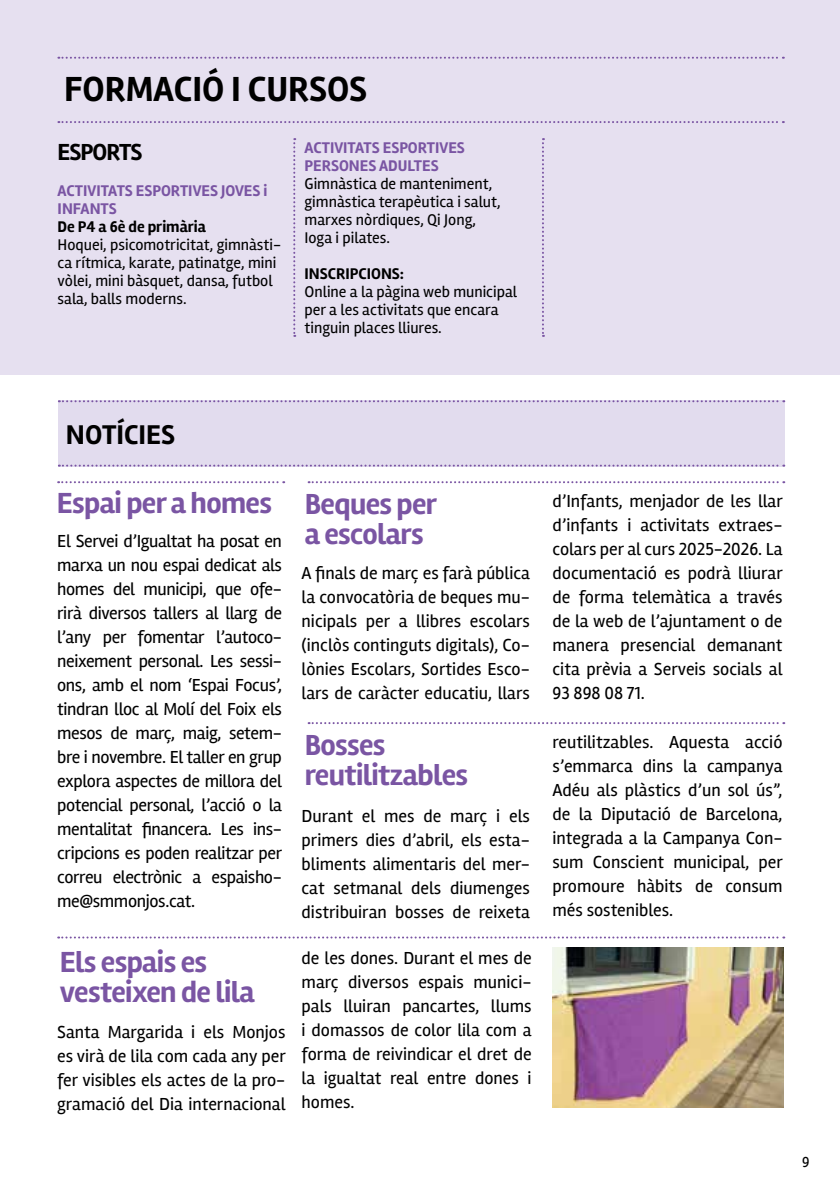
<style>
.page{position:relative;width:840px;height:1191px;background:#fff}
.page>*{position:absolute;margin:0;border:0;box-sizing:border-box;transform-origin:0 0}
.t1{font:700 36px "Rambla";color:#000}
.t2{font:700 30px/30px "Rambla";letter-spacing:-.02em;color:#7a55a3}
.t3{font:700 28px "Rambla";color:#000}
.t4{font:700 24px "Rambla";letter-spacing:-.04em;color:#000}
.t5{font:18px/24px "Rambla";color:#000;text-align:justify}
.t6{font:16px/18px "Rambla";color:#000}
.t7{font:700 16px/18px "Rambla";color:#7a55a3}
.t8{font:700 16px "Rambla";color:#000}
.t9{font:15px "Rambla";color:#000}
</style>
<div class="page">
<div style="left:0;top:0;width:839px;height:374px;background:#e6e0f0"></div>
<svg style="left:58px;top:57px;width:725px;height:2px"></svg>
<svg style="left:58px;top:121px;width:725px;height:2px"></svg>
<svg style="left:542px;top:138px;width:1px;height:199px"></svg>
<svg style="left:293px;top:138px;width:2px;height:199px"></svg>
<div style="left:58px;top:400px;width:725px;height:66px;background:#e2dcee"></div>
<svg style="left:59px;top:400px;width:724px;height:2px"></svg>
<svg style="left:59px;top:464px;width:724px;height:2px"></svg>
<svg style="left:308px;top:481px;width:475px;height:2px"></svg>
<svg style="left:308px;top:722px;width:475px;height:2px"></svg>
<svg style="left:58px;top:936px;width:725px;height:2px"></svg>
<svg style="left:58px;top:481px;width:226px;height:2px"></svg>
<img style="left:552px;top:947px;width:230px;height:161px">
<h1 class="t1" style="left:64px;top:68px;width:304px">FORMACIÓ I CURSOS</h1>
<h3 class="t4" style="left:58px;top:138px;width:86px">ESPORTS</h3>
<p class="t7" style="left:58px;top:182px;width:211px">ACTIVITATS ESPORTIVES JOVES i<br>INFANTS</p>
<p class="t8" style="left:58px;top:218px;width:150px">De P4 a 6è de primària</p>
<p class="t6" style="left:58px;top:236px;width:225px">Hoquei, psicomotricitat, gimnàsti&shy;ca rítmica, karate, patinatge, mini vòlei, mini bàsquet, dansa, futbol sala, balls moderns.</p>
<p class="t7" style="left:304px;top:139px;width:162px">ACTIVITATS ESPORTIVES<br>PERSONES ADULTES</p>
<p class="t6" style="left:304px;top:175px;width:197px">Gimnàstica de manteniment, gimnàstica terapèutica i salut, marxes nòrdiques, Qi Jong,<br>Ioga i pilates.</p>
<p class="t8" style="left:304px;top:264px;width:101px">INSCRIPCIONS:</p>
<p class="t6" style="left:304px;top:283px;width:214px">Online a la pàgina web municipal per a les activitats que encara tinguin places lliures.</p>
<h3 class="t3" style="left:66px;top:418px;width:111px">NOTÍCIES</h3>
<h2 class="t2" style="left:57px;top:488px;width:216px">Espai per a homes</h2>
<p class="t5" style="left:57px;top:529px;width:226px">El Servei d’Igualtat ha posat en marxa un nou espai dedicat als homes del municipi, que ofe&shy;rirà diversos tallers al llarg de l’any per fomentar l’autoco&shy;neixement personal. Les sessi&shy;ons, amb el nom ‘Espai Focus’, tindran lloc al Molí del Foix els mesos de març, maig, setem&shy;bre i novembre. El taller en grup explora aspectes de millora del potencial personal, l’acció o la mentalitat financera. Les ins&shy;cripcions es poden realitzar per correu electrònic a espaisho&shy;me@smmonjos.cat.</p>
<h2 class="t2" style="left:60px;top:947px;width:196px">Els espais es vesteixen de lila</h2>
<p class="t5" style="left:57px;top:1020px;width:230px">Santa Margarida i els Monjos es virà de lila com cada any per fer visibles els actes de la pro&shy;gramació del Dia internacional</p>
<h2 class="t2" style="left:304px;top:490px;width:134px">Beques per a escolars</h2>
<p class="t5" style="left:301px;top:561px;width:230px">A finals de març es farà pública la convocatòria de beques mu&shy;nicipals per a llibres escolars (inclòs continguts digitals), Co&shy;lònies Escolars, Sortides Esco&shy;lars de caràcter educatiu, llars</p>
<h2 class="t2" style="left:304px;top:731px;width:165px">Bosses reutilitzables</h2>
<p class="t5" style="left:301px;top:804px;width:230px">Durant el mes de març i els primers dies d’abril, els esta&shy;bliments alimentaris del mer&shy;cat setmanal dels diumenges distribuiran bosses de reixeta</p>
<p class="t5" style="left:301px;top:946px;width:231px">de les dones. Durant el mes de març diversos espais munici&shy;pals lluiran pancartes, llums i domassos de color lila com a forma de reivindicar el dret de la igualtat real entre dones i homes.</p>
<p class="t5" style="left:552px;top:488px;width:232px">d’Infants, menjador de les llar d’infants i activitats extraes&shy;colars per al curs 2025-2026. La documentació es podrà lliurar de forma telemàtica a través de la web de l’ajuntament o de manera presencial demanant cita prèvia a Serveis socials al 93 898 08 71.</p>
<p class="t5" style="left:552px;top:730px;width:232px">reutilitzables. Aquesta acció s’emmarca dins la campanya Adéu als plàstics d’un sol ús”, de la Diputació de Barcelona, integrada a la Campanya Con&shy;sum Conscient municipal, per promoure hàbits de consum més sostenibles.</p>
<p class="t9" style="left:801px;top:1153px;width:9px">9</p>
</div>
